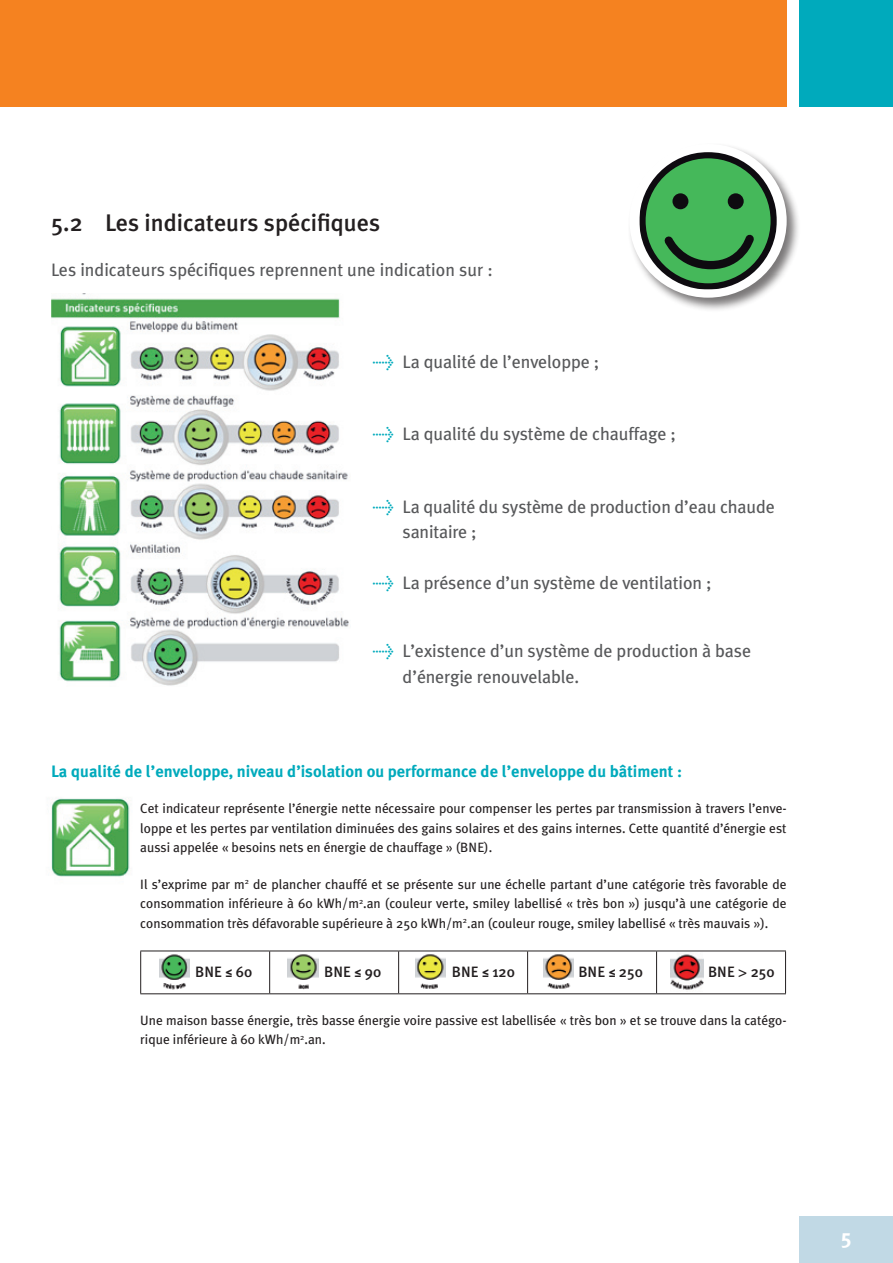
<style>
.page{position:relative;width:893px;height:1263px;background:#fff}
.page>*{position:absolute;margin:0;border:0;box-sizing:border-box;transform-origin:0 0}
.t1{font:500 24px "Meta Plus";color:#231f20}
.t2{font:700 21px "Meta Plus";color:#fff}
.t3{font:18px/25.5px "Meta Plus";letter-spacing:-.005em;color:#57585a}
.t4{font:700 16.5px "Meta Plus";color:#00aabc}
.t5{font:500 15px "Meta Plus";letter-spacing:.005em;color:#231f20}
.t6{font:13.5px/19.5px "Meta Plus";color:#231f20;text-align:justify}
.s1{color:#00aabc}
.s2{font-family:"Helvetica Neue";font-stretch:condensed}
</style>
<div class="page">
<div style="left:799px;top:1216px;width:94px;height:47px;background:#c1d9e5"></div>
<div style="left:0;top:0;width:787px;height:106px;background:#f58220"></div>
<div style="left:799px;top:0;width:94px;height:106px;background:#00aabc"></div>
<img style="left:51px;top:293px;width:298px;height:393px">
<hr style="left:140px;top:950px;width:130px;height:1px;background:#231f20">
<hr style="left:140px;top:951px;width:1px;height:42px;background:#231f20">
<hr style="left:270px;top:950px;width:129px;height:1px;background:#231f20">
<hr style="left:269px;top:951px;width:1px;height:42px;background:#231f20">
<hr style="left:399px;top:950px;width:129px;height:1px;background:#231f20">
<hr style="left:398px;top:951px;width:1px;height:42px;background:#231f20">
<hr style="left:528px;top:950px;width:129px;height:1px;background:#231f20">
<hr style="left:527px;top:951px;width:1px;height:42px;background:#231f20">
<hr style="left:657px;top:950px;width:129px;height:1px;background:#231f20">
<hr style="left:656px;top:951px;width:1px;height:42px;background:#231f20">
<hr style="left:785px;top:951px;width:1px;height:42px;background:#231f20">
<hr style="left:140px;top:993px;width:130px;height:1px;background:#231f20">
<hr style="left:270px;top:993px;width:129px;height:1px;background:#231f20">
<hr style="left:399px;top:993px;width:129px;height:1px;background:#231f20">
<hr style="left:528px;top:993px;width:129px;height:1px;background:#231f20">
<hr style="left:657px;top:993px;width:129px;height:1px;background:#231f20">
<img style="left:50px;top:798px;width:80px;height:79px">
<img style="left:159px;top:954px;width:30px;height:36px">
<img style="left:416px;top:954px;width:30px;height:35px">
<img style="left:543px;top:954px;width:30px;height:35px">
<img style="left:670px;top:954px;width:33px;height:36px">
<img style="left:288px;top:954px;width:30px;height:36px">
<div style="left:628px;top:142px;width:179px;height:177px;background:#231f20;opacity:.6"></div>
<div style="left:629px;top:144px;width:158px;height:154px;background:#fff;border-radius:50%"></div>
<svg style="left:639px;top:152px;width:138px;height:138px"></svg>
<h1 class="t1" style="left:51px;top:209px;width:331px">5.2 Les indicateurs spécifiques</h1>
<h3 class="t3" style="left:51px;top:257px;width:443px">Les indicateurs spécifiques reprennent une indication sur :</h3>
<h3 class="t3" style="left:373px;top:349px;width:228px"><span class="s1">&gt;</span> La qualité de l’enveloppe ;</h3>
<h3 class="t3" style="left:373px;top:421px;width:305px"><span class="s1">&gt;</span> La qualité du système de chauffage ;</h3>
<h3 class="t3" style="left:403px;top:493px;width:374px;text-indent:-30px"><span class="s1">&gt;</span> La qualité du système de production d’eau chaude sanitaire ;</h3>
<h3 class="t3" style="left:373px;top:570px;width:340px"><span class="s1">&gt;</span> La présence d’un système de ventilation ;</h3>
<h3 class="t3" style="left:403px;top:638px;width:350px;text-indent:-30px"><span class="s1">&gt;</span> L’existence d’un système de production à base d’énergie renouvelable.</h3>
<p class="t4" style="left:51px;top:761px;width:633px">La qualité de l’enveloppe, niveau d’isolation ou performance de l’enveloppe du bâtiment :</p>
<p class="t6" style="left:140px;top:798px;width:648px">Cet indicateur représente l’énergie nette nécessaire pour compenser les pertes par transmission à travers l’enve&shy;loppe et les pertes par ventilation diminuées des gains solaires et des gains internes. Cette quantité d’énergie est aussi appelée « besoins nets en énergie de chauffage » (BNE).</p>
<p class="t6" style="left:140px;top:874px;width:648px">Il s’exprime par m<sup>2</sup> de plancher chauffé et se présente sur une échelle partant d’une catégorie très favorable de consommation inférieure à 60 kWh/m<sup>2</sup>.an (couleur verte, smiley labellisé « très bon ») jusqu’à une catégorie de consommation très défavorable supérieure à 250 kWh/m<sup>2</sup>.an (couleur rouge, smiley labellisé « très mauvais »).</p>
<p class="t5" style="left:195px;top:963px;width:58px">BNE ≤ 60</p>
<p class="t5" style="left:324px;top:963px;width:58px">BNE ≤ 90</p>
<p class="t5" style="left:452px;top:963px;width:64px">BNE ≤ 120</p>
<p class="t5" style="left:578px;top:963px;width:66px">BNE ≤ 250</p>
<p class="t5" style="left:708px;top:963px;width:68px">BNE <span class="s2">&gt;</span> 250</p>
<p class="t6" style="left:140px;top:1010px;width:648px">Une maison basse énergie, très basse énergie voire passive est labellisée « très bon » et se trouve dans la catégo&shy;rique inférieure à 60 kWh/m<sup>2</sup>.an.</p>
<h2 class="t2" style="left:841px;top:1224px;width:12px">5</h2>
</div>
